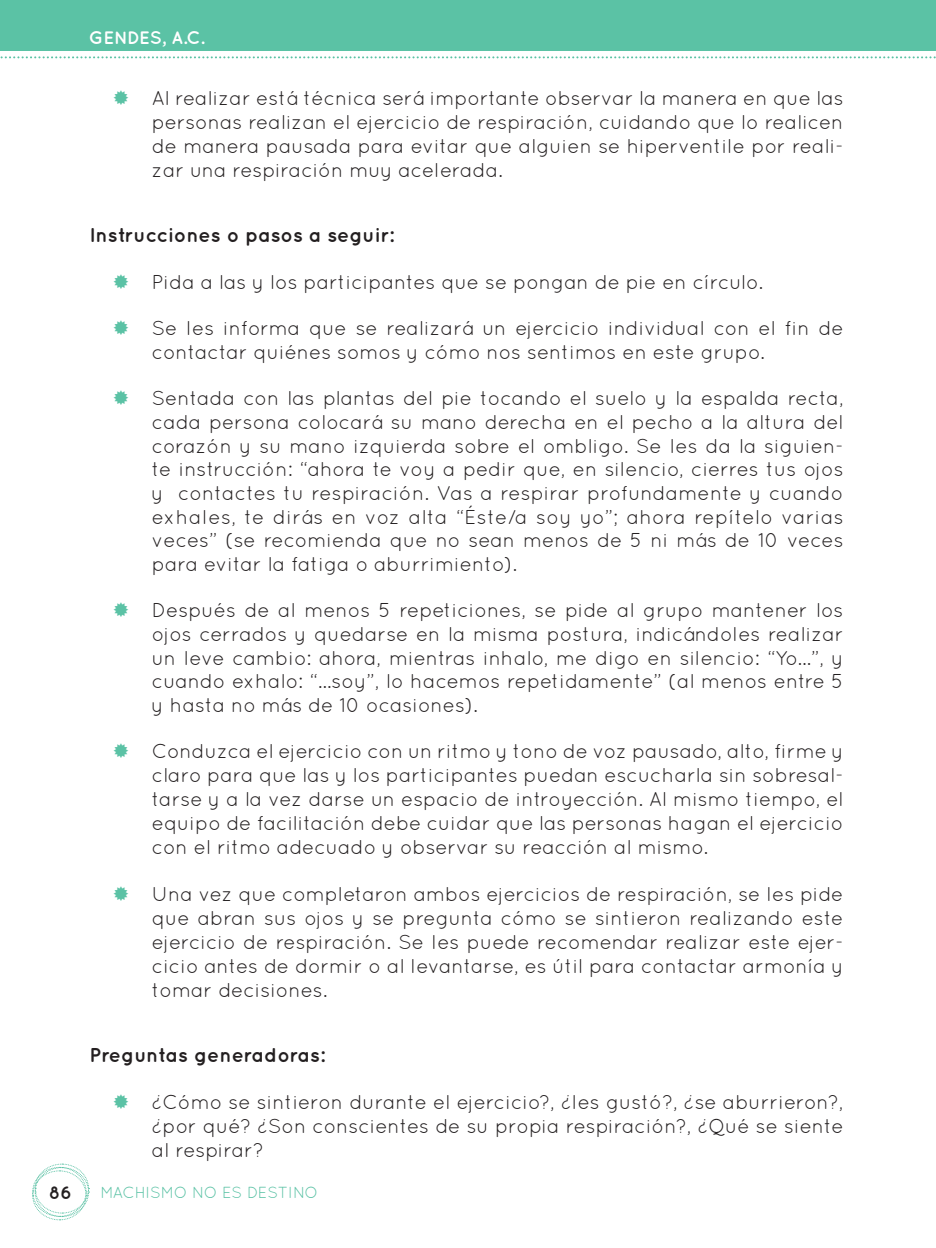
<style>
.page{position:relative;width:936px;height:1248px;background:#fff}
.page>*{position:absolute;margin:0;border:0;box-sizing:border-box;transform-origin:0 0}
.t1{font:20px/24px "Quicksand";color:#231f20;text-align:justify}
.t2{font:700 20px "Quicksand";color:#231f20}
.t3{font:700 18px "Quicksand";color:#fff}
.t4{font:700 18px "Quicksand";color:#231f20}
.t5{font:16px "Quicksand";letter-spacing:-.015em;color:#5bc2a5}
.s1{font-style:italic}
</style>
<div class="page">
<svg style="left:32px;top:1163px;width:58px;height:57px"></svg>
<div style="left:0;top:0;width:935px;height:50px;background:#5bc2a5"></div>
<svg style="left:0;top:56px;width:936px;height:2px"></svg>
<p class="t3" style="left:89px;top:27px;width:117px">GENDES, A.C.</p>
<p class="t1" style="left:152px;top:85px;width:693px">Al realizar está técnica será importante observar la manera en que las personas realizan el ejercicio de respiración, cuidando que lo realicen de manera pausada para evitar que alguien se hiperventile por reali&shy;zar una respiración muy acelerada.</p>
<p class="t2" style="left:89px;top:223px;width:306px">Instrucciones o pasos a seguir:</p>
<p class="t1" style="left:152px;top:269px;width:612px">Pida a las y los participantes que se pongan de pie en círculo.</p>
<p class="t1" style="left:152px;top:316px;width:693px">Se les informa que se realizará un ejercicio individual con el fin de contactar quiénes somos y cómo nos sentimos en este grupo.</p>
<p class="t1" style="left:152px;top:386px;width:693px">Sentada con las plantas del pie tocando el suelo y la espalda recta, cada persona colocará su mano derecha en el pecho a la altura del corazón y su mano izquierda sobre el ombligo. Se les da la siguien&shy;te instrucción: “ahora te voy a pedir que, en silencio, cierres tus ojos y contactes tu respiración. Vas a respirar profundamente y cuando exhales, te dirás en voz alta “Éste/a soy yo”; ahora repítelo varias veces” (se recomienda que no sean menos de 5 ni más de 10 veces para evitar la fatiga o aburrimiento).</p>
<p class="t1" style="left:152px;top:598px;width:693px">Después de al menos 5 repeticiones, se pide al grupo mantener los ojos cerrados y quedarse en la misma postura, indicándoles realizar un leve cambio: ahora, mientras inhalo, me digo en silencio: “Yo…”, y cuando exhalo: “…soy”, lo hacemos repetidamente” (al menos entre 5 y hasta no más de 10 ocasiones).</p>
<p class="t1" style="left:152px;top:739px;width:693px">Conduzca el ejercicio con un ritmo y tono de voz pausado, alto, firme y claro para que las y los participantes puedan escucharla sin sobresal&shy;tarse y a la vez darse un espacio de introyección. Al mismo tiempo, el equipo de facilitación debe cuidar que las personas hagan el ejercicio con el ritmo adecuado y observar su reacción al mismo.</p>
<p class="t1" style="left:152px;top:881px;width:693px">Una vez que completaron ambos ejercicios de respiración, se les pide que abran sus ojos y se pregunta cómo se sintieron realizando este ejercicio de respiración. Se les puede recomendar realizar este ejer&shy;cicio antes de dormir o al levantarse, es útil para contactar armonía y tomar decisiones.</p>
<p class="t2" style="left:89px;top:1043px;width:237px">Preguntas generadoras:</p>
<p class="t1" style="left:152px;top:1089px;width:693px"><span class="s1">¿</span>Cómo se sintieron durante el ejercicio?, <span class="s1">¿</span>les gustó?, <span class="s1">¿</span>se aburrieron?, <span class="s1">¿</span>por qué? <span class="s1">¿</span>Son conscientes de su propia respiración?, <span class="s1">¿</span>Qué se siente al respirar?</p>
<p class="t4" style="left:49px;top:1181px;width:24px">86</p>
<p class="t5" style="left:100px;top:1182px;width:219px">MACHISMO NO ES DESTINO</p>
</div>
